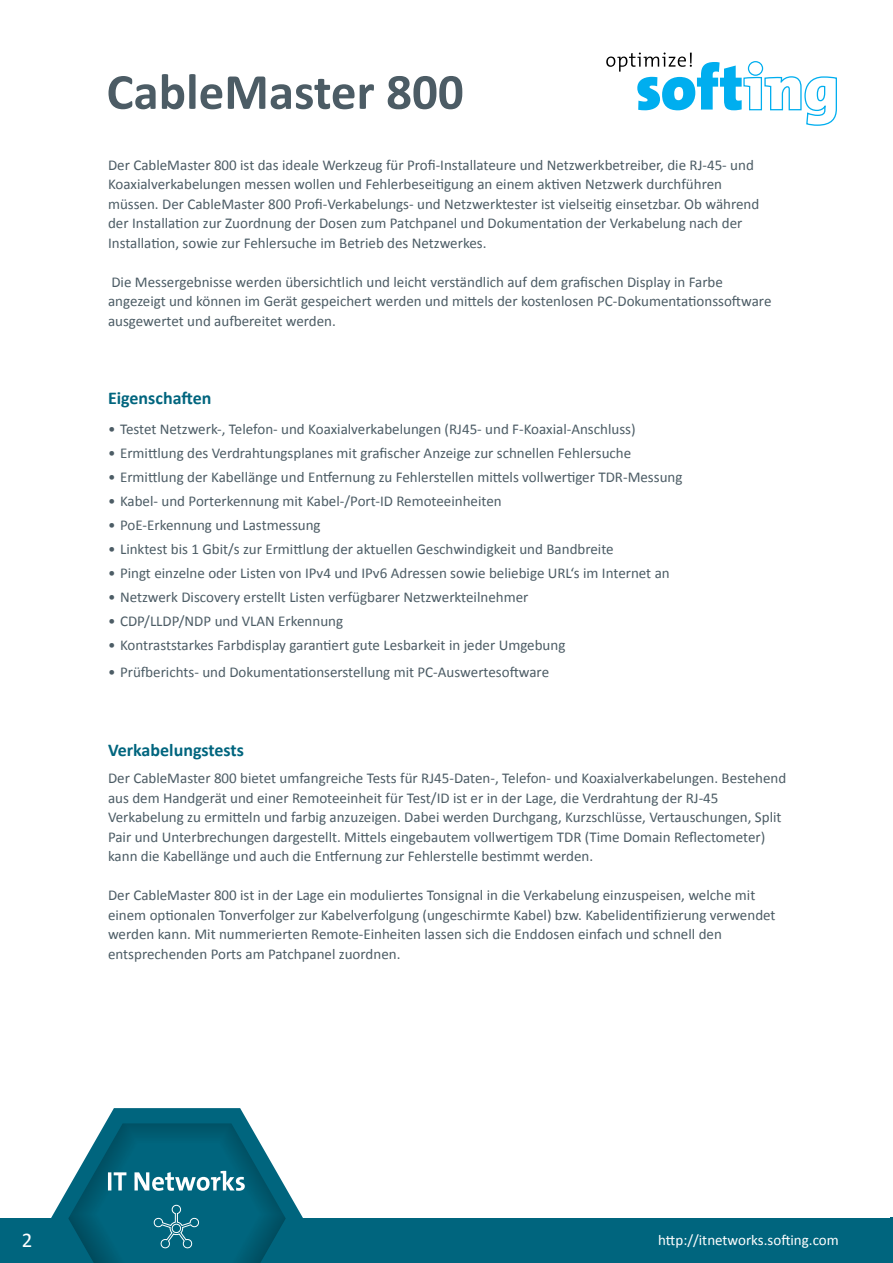
<style>
.page{position:relative;width:893px;height:1263px;background:#fff}
.page>*{position:absolute;margin:0;border:0;box-sizing:border-box;transform-origin:0 0}
.t1{font:700 51px "Calibri";color:#4c5c65}
.t2{font:21px "Calibri";color:#fff}
.general_text{font:700 18px "Calibri";color:#00657e}
.Paragraph_Style_1{font:15px/19.5px "Calibri";color:#4c5c65}
.t3{font:15px "Calibri";color:#fff}
</style>
<div class="page">
<div style="left:0;top:1217px;width:893px;height:46px;background:#00657e"></div>
<svg style="left:51px;top:1108px;width:252px;height:155px"></svg>
<svg style="left:606px;top:53px;width:231px;height:73px"></svg>
<h1 class="t1" style="left:107px;top:60px;width:359px">CableMaster 800</h1>
<p class="Paragraph_Style_1" style="left:108px;top:154px;width:653px">Der CableMaster 800 ist das ideale Werkzeug für Profi-Installateure und Netzwerkbetreiber, die RJ-45- und Koaxialverkabelungen messen wollen und Fehlerbeseitigung an einem aktiven Netzwerk durchführen müssen. Der CableMaster 800 Profi-Verkabelungs- und Netzwerktester ist vielseitig einsetzbar. Ob während der Installation zur Zuordnung der Dosen zum Patchpanel und Dokumentation der Verkabelung nach der Installation, sowie zur Fehlersuche im Betrieb des Netzwerkes.</p>
<p class="Paragraph_Style_1" style="left:108px;top:271px;width:665px">Die Messergebnisse werden übersichtlich und leicht verständlich auf dem grafischen Display in Farbe angezeigt und können im Gerät gespeichert werden und mittels der kostenlosen PC-Dokumentationssoftware ausgewertet und aufbereitet werden.</p>
<p class="general_text" style="left:108px;top:386px;width:105px">Eigenschaften</p>
<p class="Paragraph_Style_1" style="left:108px;top:418px;width:529px">• Testet Netzwerk-, Telefon- und Koaxialverkabelungen (RJ45- und F-Koaxial-Anschluss)</p>
<p class="Paragraph_Style_1" style="left:108px;top:442px;width:525px">• Ermittlung des Verdrahtungsplanes mit grafischer Anzeige zur schnellen Fehlersuche</p>
<p class="Paragraph_Style_1" style="left:108px;top:466px;width:576px">• Ermittlung der Kabellänge und Entfernung zu Fehlerstellen mittels vollwertiger TDR-Messung</p>
<p class="Paragraph_Style_1" style="left:108px;top:490px;width:395px">• Kabel- und Porterkennung mit Kabel-/Port-ID Remoteeinheiten</p>
<p class="Paragraph_Style_1" style="left:108px;top:514px;width:214px">• PoE-Erkennung und Lastmessung</p>
<p class="Paragraph_Style_1" style="left:108px;top:538px;width:507px">• Linktest bis 1 Gbit/s zur Ermittlung der aktuellen Geschwindigkeit und Bandbreite</p>
<p class="Paragraph_Style_1" style="left:108px;top:562px;width:563px">• Pingt einzelne oder Listen von IPv4 und IPv6 Adressen sowie beliebige URL‘s im Internet an</p>
<p class="Paragraph_Style_1" style="left:108px;top:586px;width:422px">• Netzwerk Discovery erstellt Listen verfügbarer Netzwerkteilnehmer</p>
<p class="Paragraph_Style_1" style="left:108px;top:610px;width:237px">• CDP/LLDP/NDP und VLAN Erkennung</p>
<p class="Paragraph_Style_1" style="left:108px;top:634px;width:459px">• Kontraststarkes Farbdisplay garantiert gute Lesbarkeit in jeder Umgebung</p>
<p class="Paragraph_Style_1" style="left:108px;top:661px;width:443px">• Prüfberichts- und Dokumentationserstellung mit PC-Auswertesoftware</p>
<p class="general_text" style="left:108px;top:739px;width:137px">Verkabelungstests</p>
<p class="Paragraph_Style_1" style="left:108px;top:768px;width:680px">Der CableMaster 800 bietet umfangreiche Tests für RJ45-Daten-, Telefon- und Koaxialverkabelungen. Bestehend aus dem Handgerät und einer Remoteeinheit für Test/ID ist er in der Lage, die Verdrahtung der RJ-45<br>Verkabelung zu ermitteln und farbig anzuzeigen. Dabei werden Durchgang, Kurzschlüsse, Vertauschungen, Split Pair und Unterbrechungen dargestellt. Mittels eingebautem vollwertigem TDR (Time Domain Reflectometer) kann die Kabellänge und auch die Entfernung zur Fehlerstelle bestimmt werden.</p>
<p class="Paragraph_Style_1" style="left:108px;top:885px;width:669px">Der CableMaster 800 ist in der Lage ein moduliertes Tonsignal in die Verkabelung einzuspeisen, welche mit einem optionalen Tonverfolger zur Kabelverfolgung (ungeschirmte Kabel) bzw. Kabelidentifizierung verwendet werden kann. Mit nummerierten Remote-Einheiten lassen sich die Enddosen einfach und schnell den entsprechenden Ports am Patchpanel zuordnen.</p>
<p class="t2" style="left:22px;top:1227px;width:12px">2</p>
<p class="t3" style="left:658px;top:1231px;width:182px">http://itnetworks.softing.com</p>
</div>
